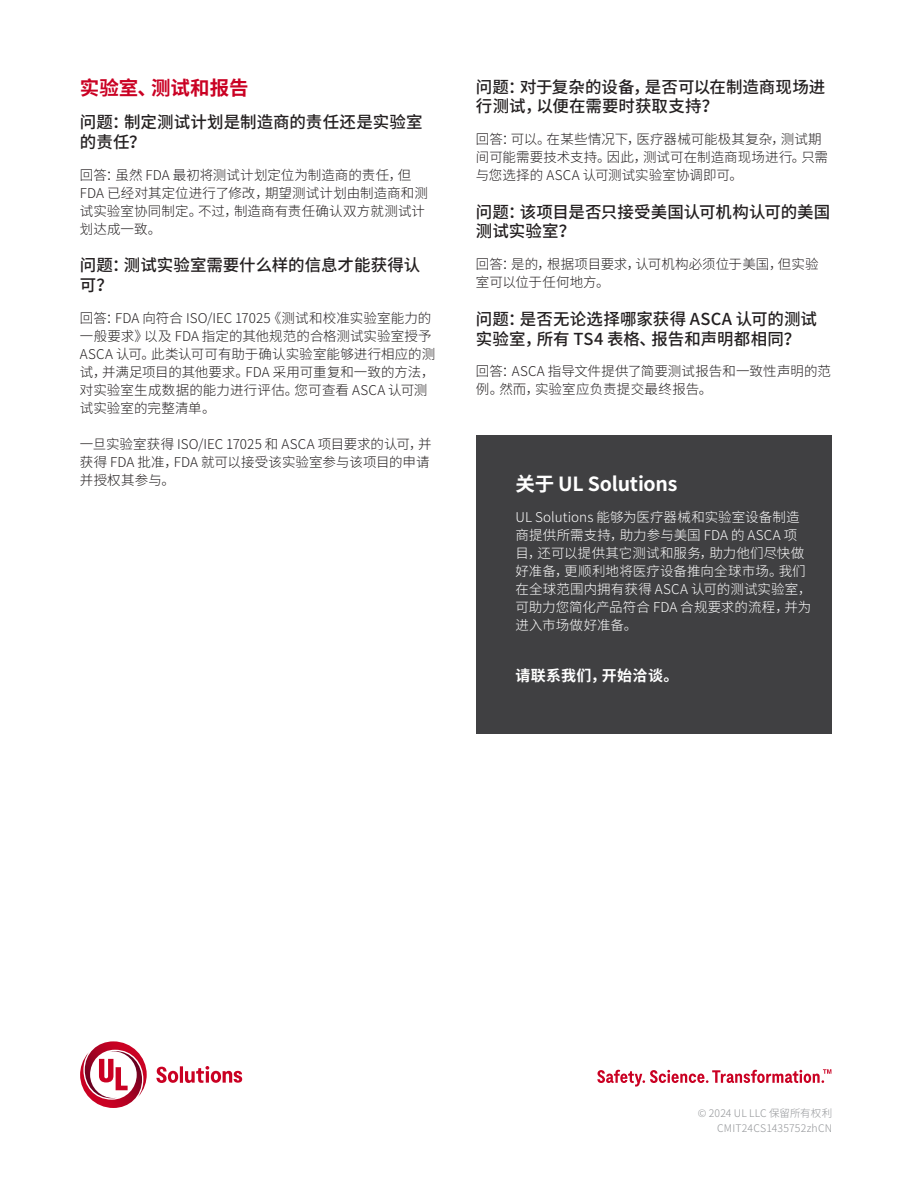
<style>
.page{position:relative;width:918px;height:1188px;background:#fff}
.page>*{position:absolute;margin:0;border:0;box-sizing:border-box;transform-origin:0 0}
.Subhead{font:700 19.5px "Noto Sans CJ Ksc";letter-spacing:-.01em;color:#fff}
.Subhead-2{font:700 19.5px "Noto Sans CJ Ksc";color:#ca0123}
.Question{font:500 16.5px/19.8px "Noto Sans CJ Ksc";letter-spacing:.005em;color:#231f20}
.CTA{font:700 15px "Noto Sans CJ Ksc";letter-spacing:.025em;color:#fff}
.Body_Copy{font:300 13.5px/18px "Noto Sans CJ Ksc";letter-spacing:.005em;color:#231f20}
.Body_Copy-2{font:300 13.5px/18px "Noto Sans CJ Ksc";letter-spacing:.005em;color:#fff}
.Copyright_Information_RJ{font:300 10.5px "Noto Sans CJ Ksc";letter-spacing:.015em;color:#939598}
</style>
<div class="page">
<div style="left:476px;top:435px;width:356px;height:298px;background:#404042"></div>
<svg style="left:80px;top:1041px;width:162px;height:67px"></svg>
<svg style="left:597px;top:1069px;width:234px;height:18px"></svg>
<h3 class="Subhead-2" style="left:80px;top:77px;width:170px">实验室、测试和报告</h3>
<p class="Question" style="left:80px;top:113px;width:344px">问题：制定测试计划是制造商的责任还是实验室的责任？</p>
<p class="Body_Copy" style="left:80px;top:166px;width:349px">回答：虽然 FDA 最初将测试计划定位为制造商的责任，但<br>FDA 已经对其定位进行了修改，期望测试计划由制造商和测试实验室协同制定。不过，制造商有责任确认双方就测试计划达成一致。</p>
<p class="Question" style="left:80px;top:256px;width:342px">问题：测试实验室需要什么样的信息才能获得认可？</p>
<p class="Body_Copy" style="left:80px;top:309px;width:357px">回答：FDA 向符合 ISO/IEC 17025《测试和校准实验室能力的一般要求》以及 FDA 指定的其他规范的合格测试实验室授予<br>ASCA 认可。此类认可可有助于确认实验室能够进行相应的测试，并满足项目的其他要求。FDA 采用可重复和一致的方法，对实验室生成数据的能力进行评估。您可查看 ASCA 认可测试实验室的完整清单。</p>
<p class="Body_Copy" style="left:80px;top:435px;width:353px">一旦实验室获得 ISO/IEC 17025 和 ASCA 项目要求的认可，并获得 FDA 批准，FDA 就可以接受该实验室参与该项目的申请并授权其参与。</p>
<p class="Question" style="left:476px;top:77px;width:351px">问题：对于复杂的设备，是否可以在制造商现场进行测试，以便在需要时获取支持？</p>
<p class="Body_Copy" style="left:476px;top:130px;width:354px">回答：可以。在某些情况下，医疗器械可能极其复杂，测试期间可能需要技术支持。因此，测试可在制造商现场进行。只需与您选择的 ASCA 认可测试实验室协调即可。</p>
<p class="Question" style="left:476px;top:202px;width:356px">问题：该项目是否只接受美国认可机构认可的美国测试实验室？</p>
<p class="Body_Copy" style="left:476px;top:255px;width:344px">回答：是的，根据项目要求，认可机构必须位于美国，但实验室可以位于任何地方。</p>
<p class="Question" style="left:476px;top:309px;width:343px">问题：是否无论选择哪家获得 ASCA 认可的测试实验室，所有 TS4 表格、报告和声明都相同？</p>
<p class="Body_Copy" style="left:476px;top:362px;width:357px">回答：ASCA 指导文件提供了简要测试报告和一致性声明的范例。然而，实验室应负责提交最终报告。</p>
<h3 class="Subhead" style="left:516px;top:473px;width:164px">关于 UL Solutions</h3>
<p class="Body_Copy-2" style="left:516px;top:509px;width:298px">UL Solutions 能够为医疗器械和实验室设备制造商提供所需支持，助力参与美国 FDA 的 ASCA 项目，还可以提供其它测试和服务，助力他们尽快做好准备，更顺利地将医疗设备推向全球市场。我们在全球范围内拥有获得 ASCA 认可的测试实验室，可助力您简化产品符合 FDA 合规要求的流程，并为进入市场做好准备。</p>
<h6 class="CTA" style="left:516px;top:667px;width:165px">请联系我们，开始洽谈。</h6>
<p class="Copyright_Information_RJ" style="left:698px;top:1107px;width:136px">© 2024 UL LLC 保留所有权利</p>
<p class="Copyright_Information_RJ" style="left:717px;top:1122px;width:116px">CMIT24CS1435752zhCN</p>
</div>
